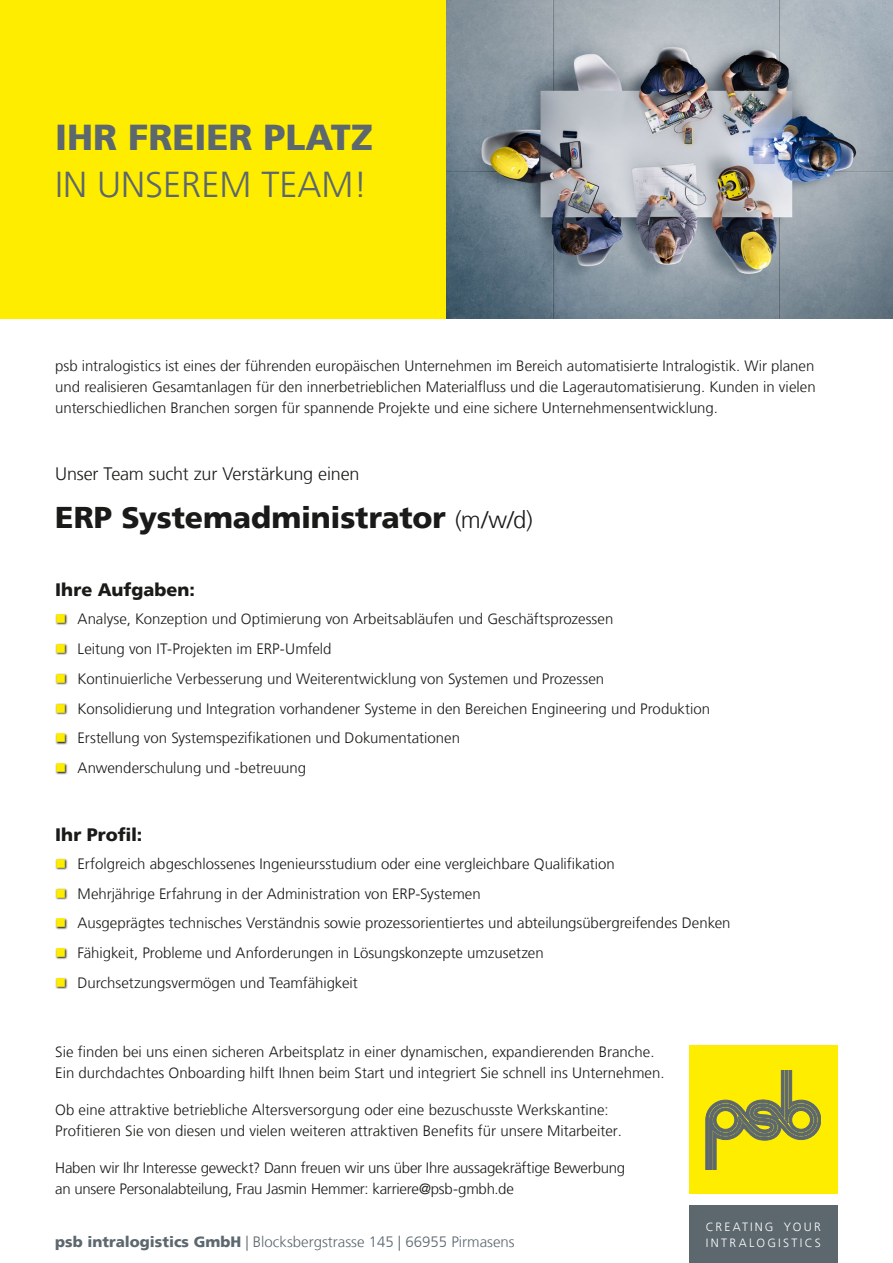
<style>
.page{position:relative;width:893px;height:1263px;background:#fff}
.page>*{position:absolute;margin:0;border:0;box-sizing:border-box;transform-origin:0 0}
.t1{font:900 36px "Frutiger";color:#5c676e}
.t2{font:300 36px "Frutiger";color:#5c676e}
.t3{font:900 30px "Frutiger";letter-spacing:-.005em;color:#1a1a18}
.t4{font:300 18px "Frutiger";letter-spacing:-.01em;color:#1a1a18}
.t5{font:900 18px "Frutiger";color:#1a1a18}
.t6{font:300 15px/29.7px "Frutiger";color:#1a1a18}
.t7{font:300 15px "Frutiger";color:#5c676e}
.t8{font:300 12px/16.5px "Frutiger";letter-spacing:.19em;color:#fff}
.s1{font-weight:300;font-size:24px}
.s2{font-weight:900}
</style>
<div class="page">
<div style="left:689px;top:1206px;width:149px;height:57px;background:#5c676e"></div>
<div style="left:689px;top:1045px;width:149px;height:149px;background:#ffed00"></div>
<svg style="left:706px;top:1070px;width:115px;height:99px"></svg>
<div style="left:0;top:0;width:446px;height:319px;background:#ffed00"></div>
<img style="left:446px;top:0;width:447px;height:319px">
<svg style="left:56px;top:614px;width:12px;height:160px"></svg>
<svg style="left:56px;top:858px;width:12px;height:131px"></svg>
<svg style="left:57px;top:614px;width:8px;height:9px"></svg>
<svg style="left:57px;top:644px;width:8px;height:9px"></svg>
<svg style="left:57px;top:674px;width:8px;height:9px"></svg>
<svg style="left:57px;top:704px;width:8px;height:8px"></svg>
<svg style="left:57px;top:733px;width:8px;height:9px"></svg>
<svg style="left:57px;top:763px;width:8px;height:9px"></svg>
<svg style="left:57px;top:859px;width:8px;height:9px"></svg>
<svg style="left:57px;top:889px;width:8px;height:8px"></svg>
<svg style="left:57px;top:918px;width:8px;height:9px"></svg>
<svg style="left:57px;top:948px;width:8px;height:9px"></svg>
<svg style="left:57px;top:978px;width:8px;height:9px"></svg>
<h1 class="t1" style="left:55px;top:116px;width:319px">IHR FREIER PLATZ</h1>
<h1 class="t2" style="left:55px;top:164px;width:314px">IN UNSEREM TEAM!</h1>
<p class="t6" style="left:55px;top:355px;width:762px;line-height:21px;text-align:justify">psb intralogistics ist eines der führenden europäischen Unternehmen im Bereich automatisierte Intralogistik. Wir planen und realisieren Gesamtanlagen für den innerbetrieblichen Materialfluss und die Lagerautomatisierung. Kunden in vielen unterschiedlichen Branchen sorgen für spannende Projekte und eine sichere Unternehmensentwicklung.</p>
<p class="t4" style="left:55px;top:464px;width:306px">Unser Team sucht zur Verstärkung einen</p>
<h2 class="t3" style="left:55px;top:500px;width:479px">ERP Systemadministrator <span class="s1">(m/w/d)</span></h2>
<p class="t5" style="left:55px;top:579px;width:141px">Ihre Aufgaben:</p>
<p class="t6" style="left:78px;top:604px;width:634px">Analyse, Konzeption und Optimierung von Arbeitsabläufen und Geschäftsprozessen<br>Leitung von IT-Projekten im ERP-Umfeld<br>Kontinuierliche Verbesserung und Weiterentwicklung von Systemen und Prozessen<br>Konsolidierung und Integration vorhandener Systeme in den Bereichen Engineering und Produktion Erstellung von Systemspezifikationen und Dokumentationen<br>Anwenderschulung und -betreuung</p>
<p class="t5" style="left:55px;top:823px;width:89px">Ihr Profil:</p>
<p class="t6" style="left:78px;top:849px;width:654px">Erfolgreich abgeschlossenes Ingenieursstudium oder eine vergleichbare Qualifikation<br>Mehrjährige Erfahrung in der Administration von ERP-Systemen<br>Ausgeprägtes technisches Verständnis sowie prozessorientiertes und abteilungsübergreifendes Denken Fähigkeit, Probleme und Anforderungen in Lösungskonzepte umzusetzen<br>Durchsetzungsvermögen und Teamfähigkeit</p>
<p class="t6" style="left:55px;top:1041px;width:611px;line-height:21px">Sie finden bei uns einen sicheren Arbeitsplatz in einer dynamischen, expandierenden Branche.<br>Ein durchdachtes Onboarding hilft Ihnen beim Start und integriert Sie schnell ins Unternehmen.</p>
<p class="t6" style="left:55px;top:1100px;width:568px;line-height:21px">Ob eine attraktive betriebliche Altersversorgung oder eine bezuschusste Werkskantine:<br>Profitieren Sie von diesen und vielen weiteren attraktiven Benefits für unsere Mitarbeiter.</p>
<p class="t6" style="left:55px;top:1158px;width:571px;line-height:21px">Haben wir Ihr Interesse geweckt? Dann freuen wir uns über Ihre aussagekräftige Bewerbung an unsere Personalabteilung, Frau Jasmin Hemmer: karriere@psb-gmbh.de</p>
<p class="t7" style="left:55px;top:1233px;width:461px"><span class="s2">psb intralogistics GmbH</span> | Blocksbergstrasse 145 | 66955 Pirmasens</p>
<p class="t8" style="left:706px;top:1218px;width:117px">CREATING YOUR<br>INTRALOGISTICS</p>
</div>
